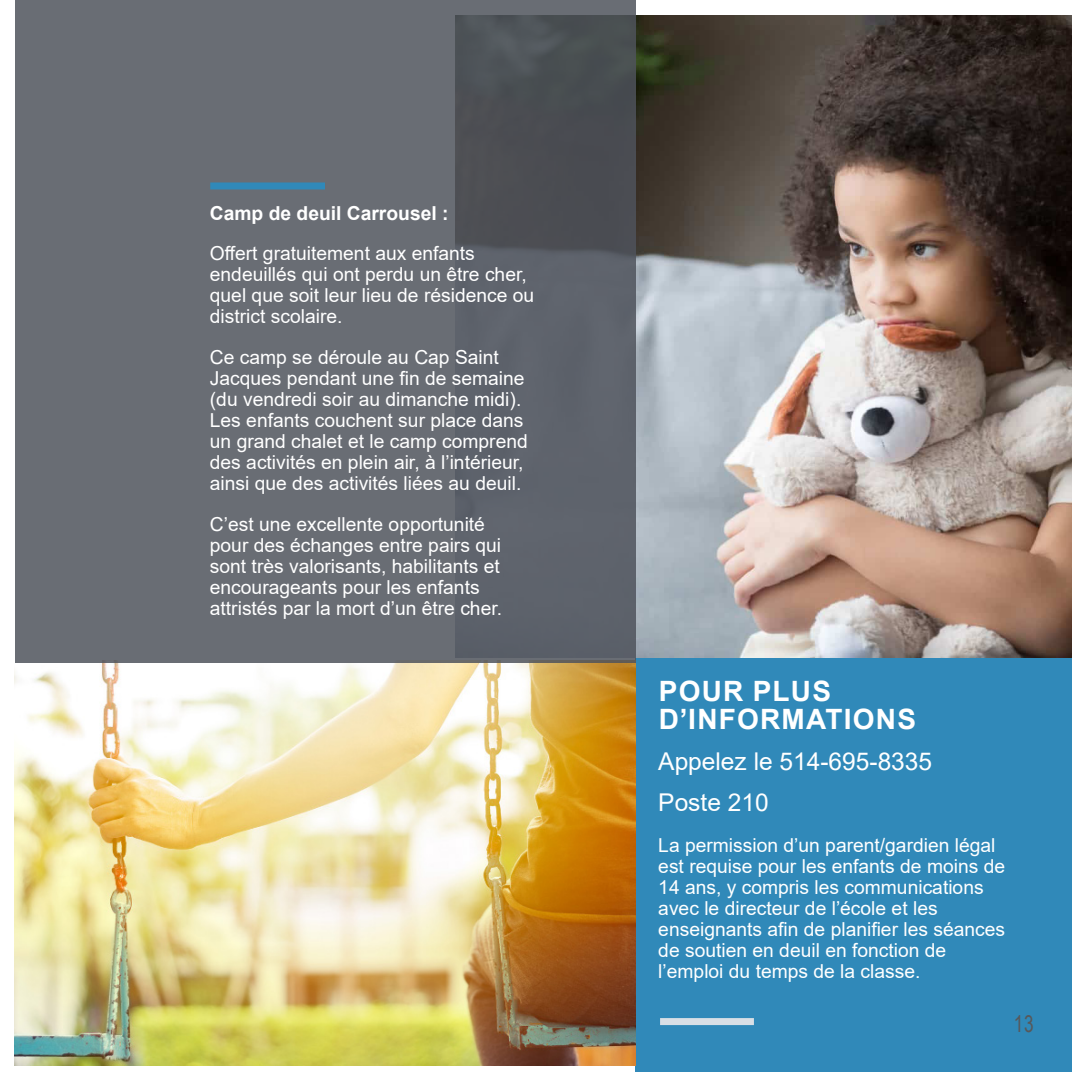
<style>
.page{position:relative;width:1072px;height:1072px;background:#fff}
.page>*{position:absolute;margin:0;border:0;box-sizing:border-box;transform-origin:0 0}
.Title{font:700 28px "Arial";letter-spacing:.045em;color:#fff}
.body_text{font:24.5px "Arial";color:#fff}
.CC{font:23.1px "Arial Narrow";color:#57585a;scale:.91 1}
.body_text-2{font:19.25px/21px "Arial";color:#fff}
.body_text-3{font:700 19.25px "Arial";color:#fff}
</style>
<div class="page">
<div style="left:635px;top:610px;width:436px;height:461px;background:#3089b9"></div>
<img style="left:15px;top:662px;width:620px;height:403px">
<img style="left:635px;top:15px;width:436px;height:642px">
<svg style="left:15px;top:0;width:620px;height:662px;fill:#696d74"></svg>
<div style="left:210px;top:182px;width:115px;height:7px;background:#3089b9"></div>
<div style="left:660px;top:1018px;width:94px;height:7px;background:#d8dfe6"></div>
<p class="body_text-3" style="left:210px;top:199px;width:240px">Camp de deuil Carrousel :</p>
<p class="body_text-2" style="left:210px;top:243px;width:326px">Offert gratuitement aux enfants endeuillés qui ont perdu un être cher, quel que soit leur lieu de résidence ou district scolaire.</p>
<p class="body_text-2" style="left:210px;top:347px;width:319px">Ce camp se déroule au Cap Saint Jacques pendant une fin de semaine (du vendredi soir au dimanche midi).<br>Les enfants couchent sur place dans un grand chalet et le camp comprend des activités en plein air, à l’intérieur, ainsi que des activités liées au deuil.</p>
<p class="body_text-2" style="left:210px;top:514px;width:294px">C’est une excellente opportunité pour des échanges entre pairs qui sont très valorisants, habilitants et encourageants pour les enfants attristés par la mort d’un être cher.</p>
<p class="Title" style="left:659px;top:671px;width:174px">POUR PLUS</p>
<p class="Title" style="left:659px;top:699px;width:259px">D’INFORMATIONS</p>
<p class="body_text" style="left:658px;top:744px;width:275px">Appelez le 514-695-8335</p>
<p class="body_text" style="left:658px;top:785px;width:112px">Poste 210</p>
<p class="body_text-2" style="left:658px;top:834px;width:348px">La permission d’un parent/gardien légal est requise pour les enfants de moins de 14 ans, y compris les communications avec le directeur de l’école et les enseignants afin de planifier les séances de soutien en deuil en fonction de l’emploi du temps de la classe.</p>
<p class="CC" style="left:1013px;top:1007px;width:24px">13</p>
</div>
